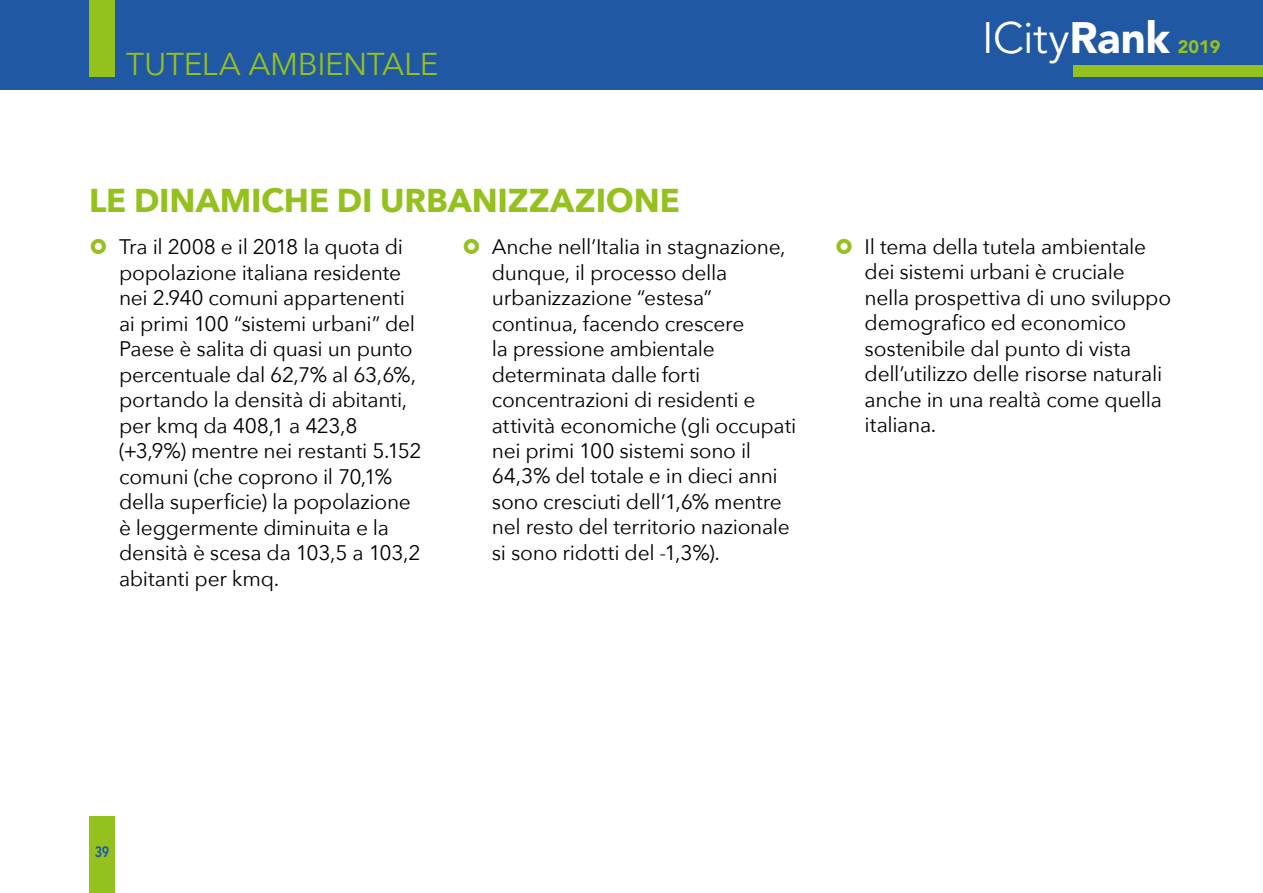
<style>
.page{position:relative;width:1263px;height:893px;background:#fff}
.page>*{position:absolute;margin:0;border:0;box-sizing:border-box;transform-origin:0 0}
.t1{font:43.65px "Avenir LT Std";letter-spacing:-.015em;color:#fff}
.t2{font:700 33px "Avenir Next";letter-spacing:-.005em;color:#95c11f}
.t3{font:31.5px "Avenir Next";letter-spacing:-.01em;color:#95c11f}
.t4{font:21px/25.5px "Avenir Next";letter-spacing:-.015em;color:#000}
.t5{font:900 18px "Avenir LT Std";color:#95c11f}
.t6{font:600 15px "Avenir Next Condensed";color:#2158a3}
.s1{font-weight:900}
</style>
<div class="page">
<div style="left:0;top:0;width:1263px;height:89px;background:#2158a3"></div>
<div style="left:89px;top:816px;width:26px;height:77px;background:#95c11f"></div>
<div style="left:89px;top:0;width:26px;height:77px;background:#95c11f"></div>
<div style="left:1073px;top:65px;width:190px;height:12px;background:#95c11f"></div>
<h3 class="t3" style="left:126px;top:38px;width:314px">TUTELA AMBIENTALE</h3>
<h1 class="t1" style="left:982px;top:13px;width:189px">ICity<span class="s1">Rank</span></h1>
<p class="t5" style="left:1178px;top:36px;width:44px">2019</p>
<h2 class="t2" style="left:89px;top:171px;width:592px">LE DINAMICHE DI URBANIZZAZIONE</h2>
<p class="t4" style="left:119px;top:233px;width:304px">Tra il 2008 e il 2018 la quota di popolazione italiana residente nei 2.940 comuni appartenenti ai primi 100 “sistemi urbani” del<br>Paese è salita di quasi un punto percentuale dal 62,7% al 63,6%, portando la densità di abitanti, per kmq da 408,1 a 423,8 (+3,9%) mentre nei restanti 5.152 comuni (che coprono il 70,1% della superficie) la popolazione è leggermente diminuita e la densità è scesa da 103,5 a 103,2 abitanti per kmq.</p>
<p class="t4" style="left:492px;top:233px;width:306px">Anche nell’Italia in stagnazione, dunque, il processo della urbanizzazione “estesa” continua, facendo crescere<br>la pressione ambientale determinata dalle forti concentrazioni di residenti e attività economiche (gli occupati nei primi 100 sistemi sono il<br>64,3% del totale e in dieci anni sono cresciuti dell’1,6% mentre nel resto del territorio nazionale si sono ridotti del -1,3%).</p>
<p class="t4" style="left:865px;top:233px;width:308px">Il tema della tutela ambientale dei sistemi urbani è cruciale nella prospettiva di uno sviluppo demografico ed economico sostenibile dal punto di vista dell’utilizzo delle risorse naturali anche in una realtà come quella italiana.</p>
<p class="t6" style="left:95px;top:839px;width:16px">39</p>
</div>
